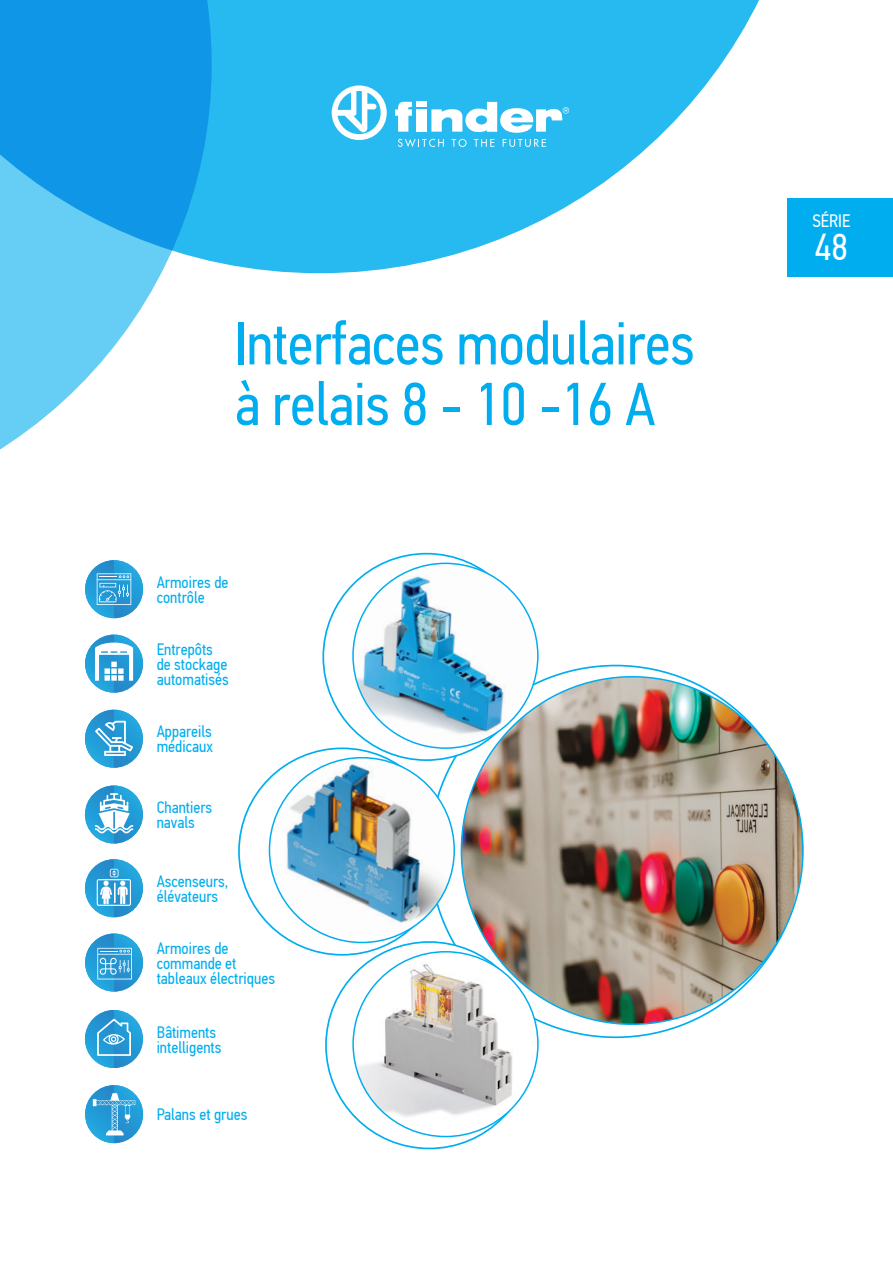
<style>
.page{position:relative;width:893px;height:1263px;background:#fff}
.page>*{position:absolute;margin:0;border:0;box-sizing:border-box;transform-origin:0 0}
.Normale{font:60.6px/60.6px "PF Din Text Cond Pro";letter-spacing:-.01em;color:#00aeef}
.t1{font:37.5px "PF Din Text Cond Pro";color:#fff}
.t2{font:18px "PF Din Text Cond Pro";color:#fff}
.t3{font:16.5px/15px "PF Din Text Cond Pro";color:#00aeef}
</style>
<div class="page">
<div style="left:787px;top:198px;width:106px;height:78px;background:#00aeef"></div>
<img style="left:85px;top:710px;width:58px;height:58px">
<svg style="left:95px;top:721px;width:38px;height:35px"></svg>
<img style="left:85px;top:785px;width:58px;height:58px">
<svg style="left:95px;top:793px;width:38px;height:40px"></svg>
<img style="left:85px;top:859px;width:58px;height:58px">
<svg style="left:97px;top:869px;width:34px;height:37px"></svg>
<img style="left:85px;top:933px;width:58px;height:58px">
<svg style="left:97px;top:948px;width:35px;height:31px"></svg>
<img style="left:85px;top:1010px;width:58px;height:58px">
<svg style="left:97px;top:1019px;width:34px;height:37px"></svg>
<img style="left:85px;top:635px;width:58px;height:58px">
<svg style="left:95px;top:642px;width:38px;height:39px"></svg>
<img style="left:85px;top:560px;width:58px;height:58px">
<svg style="left:97px;top:573px;width:34px;height:32px"></svg>
<img style="left:85px;top:1085px;width:58px;height:58px">
<svg style="left:93px;top:1093px;width:42px;height:42px;background:#48a9db"></svg>
<img style="left:353px;top:952px;width:185px;height:184px;border-radius:92px">
<img style="left:461px;top:677px;width:342px;height:347px">
<img style="left:353px;top:563px;width:183px;height:185px">
<img style="left:274px;top:758px;width:180px;height:184px">
<svg style="left:212px;top:0;width:547px;height:273px;fill:#27baf1"></svg>
<svg style="left:0;top:0;width:212px;height:450px"></svg>
<svg style="left:332px;top:85px;width:55px;height:55px"></svg>
<svg style="left:431px;top:102px;width:138px;height:31px"></svg>
<svg style="left:395px;top:102px;width:17px;height:30px"></svg>
<div style="left:416px;top:109px;width:10px;height:23px;background:#fff"></div>
<div style="left:416px;top:102px;width:10px;height:5px;background:#fff"></div>
<svg style="left:398px;top:139px;width:46px;height:8px"></svg>
<svg style="left:452px;top:139px;width:15px;height:8px"></svg>
<svg style="left:474px;top:139px;width:20px;height:8px"></svg>
<svg style="left:503px;top:139px;width:43px;height:8px"></svg>
<p class="Normale" style="left:234px;top:313px;width:462px">Interfaces modulaires à relais 8 - 10 -16 A</p>
<p class="t3" style="left:157px;top:575px;width:73px">Armoires de</p>
<p class="t3" style="left:157px;top:590px;width:50px">contrôle</p>
<p class="t3" style="left:157px;top:642px;width:58px">Entrepôts</p>
<p class="t3" style="left:157px;top:657px;width:72px">de stockage</p>
<p class="t3" style="left:157px;top:672px;width:74px">automatisés</p>
<p class="t3" style="left:157px;top:724px;width:58px">Appareils médicaux</p>
<p class="t3" style="left:157px;top:800px;width:57px">Chantiers</p>
<p class="t3" style="left:157px;top:815px;width:40px">navals</p>
<p class="t3" style="left:157px;top:874px;width:73px">Ascenseurs,</p>
<p class="t3" style="left:157px;top:889px;width:63px">élévateurs</p>
<p class="t3" style="left:157px;top:940px;width:73px">Armoires de</p>
<p class="t3" style="left:157px;top:955px;width:81px">commande et</p>
<p class="t3" style="left:157px;top:970px;width:120px">tableaux électriques</p>
<p class="t3" style="left:157px;top:1024px;width:61px">Bâtiments</p>
<p class="t3" style="left:157px;top:1039px;width:66px">intelligents</p>
<p class="t3" style="left:157px;top:1107px;width:92px">Palans et grues</p>
<p class="t2" style="left:812px;top:211px;width:39px">SÉRIE</p>
<h2 class="t1" style="left:815px;top:225px;width:34px">48</h2>
</div>
